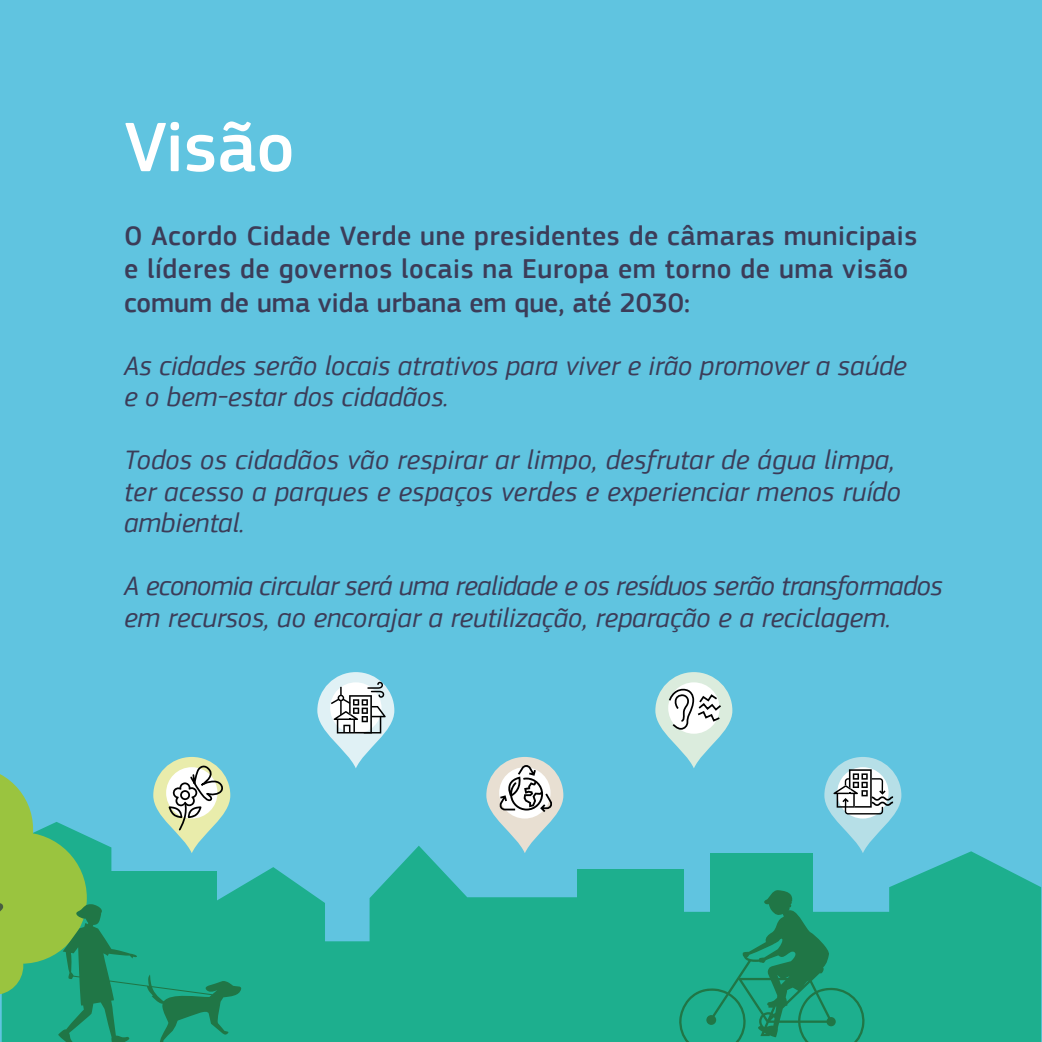
<style>
.page{position:relative;width:1042px;height:1042px;background:#fff}
.page>*{position:absolute;margin:0;border:0;box-sizing:border-box;transform-origin:0 0}
.Heading{font:500 72.8px "EC Square Sans Pro";color:#fff}
.Copy{font:italic 28px/31.5px "EC Square Sans Pro";color:#3c3c58}
.Copy-2{font:500 28px/33.6px "EC Square Sans Pro";letter-spacing:.02em;color:#3c3c58}
.Copy-3{font:italic 28px/31.5px "EC Square Sans Pro";letter-spacing:-.02em;color:#3c3c58}
</style>
<div class="page">
<div style="left:0;top:0;width:1041px;height:1042px;background:#60c4e0"></div>
<svg style="left:325px;top:912px;width:564px;height:130px;fill:#1daf8e"></svg>
<svg style="left:369px;top:846px;width:208px;height:196px;fill:#1daf8e"></svg>
<div style="left:577px;top:869px;width:106px;height:173px;background:#1daf8e"></div>
<div style="left:799px;top:914px;width:126px;height:128px;background:#1daf8e"></div>
<svg style="left:889px;top:851px;width:152px;height:191px"></svg>
<div style="left:710px;top:853px;width:103px;height:189px;background:#1daf8e"></div>
<svg style="left:655px;top:672px;width:77px;height:96px;fill:#dbecdd"></svg>
<div style="left:668px;top:682px;width:51px;height:52px;background:#fff;border-radius:50%"></div>
<svg style="left:668px;top:688px;width:55px;height:42px"></svg>
<svg style="left:317px;top:672px;width:77px;height:96px;fill:#e0f1f5"></svg>
<svg style="left:331px;top:682px;width:55px;height:51px"></svg>
<svg style="left:824px;top:757px;width:77px;height:96px;fill:#b6dfe7"></svg>
<svg style="left:837px;top:767px;width:51px;height:51px"></svg>
<svg style="left:833px;top:769px;width:60px;height:45px"></svg>
<svg style="left:486px;top:757px;width:77px;height:96px;fill:#e8dfd2"></svg>
<div style="left:499px;top:767px;width:51px;height:51px;background:#fff;border-radius:50%"></div>
<svg style="left:499px;top:765px;width:53px;height:47px"></svg>
<svg style="left:679px;top:889px;width:187px;height:153px"></svg>
<svg style="left:0;top:761px;width:325px;height:281px"></svg>
<p class="Heading" style="left:124px;top:105px;width:172px">Visão</p>
<p class="Copy-2" style="left:124px;top:219px;width:795px">O Acordo Cidade Verde une presidentes de câmaras municipais e líderes de governos locais na Europa em torno de uma visão comum de uma vida urbana em que, até 2030:</p>
<p class="Copy" style="left:124px;top:350px;width:784px">As cidades serão locais atrativos para viver e irão promover a saúde e o bem-estar dos cidadãos.</p>
<p class="Copy" style="left:124px;top:445px;width:778px">Todos os cidadãos vão respirar ar limpo, desfrutar de água limpa, ter acesso a parques e espaços verdes e experienciar menos ruído ambiental.</p>
<p class="Copy-3" style="left:124px;top:571px;width:820px">A economia circular será uma realidade e os resíduos serão transformados em recursos, ao encorajar a reutilização, reparação e a reciclagem.</p>
</div>
